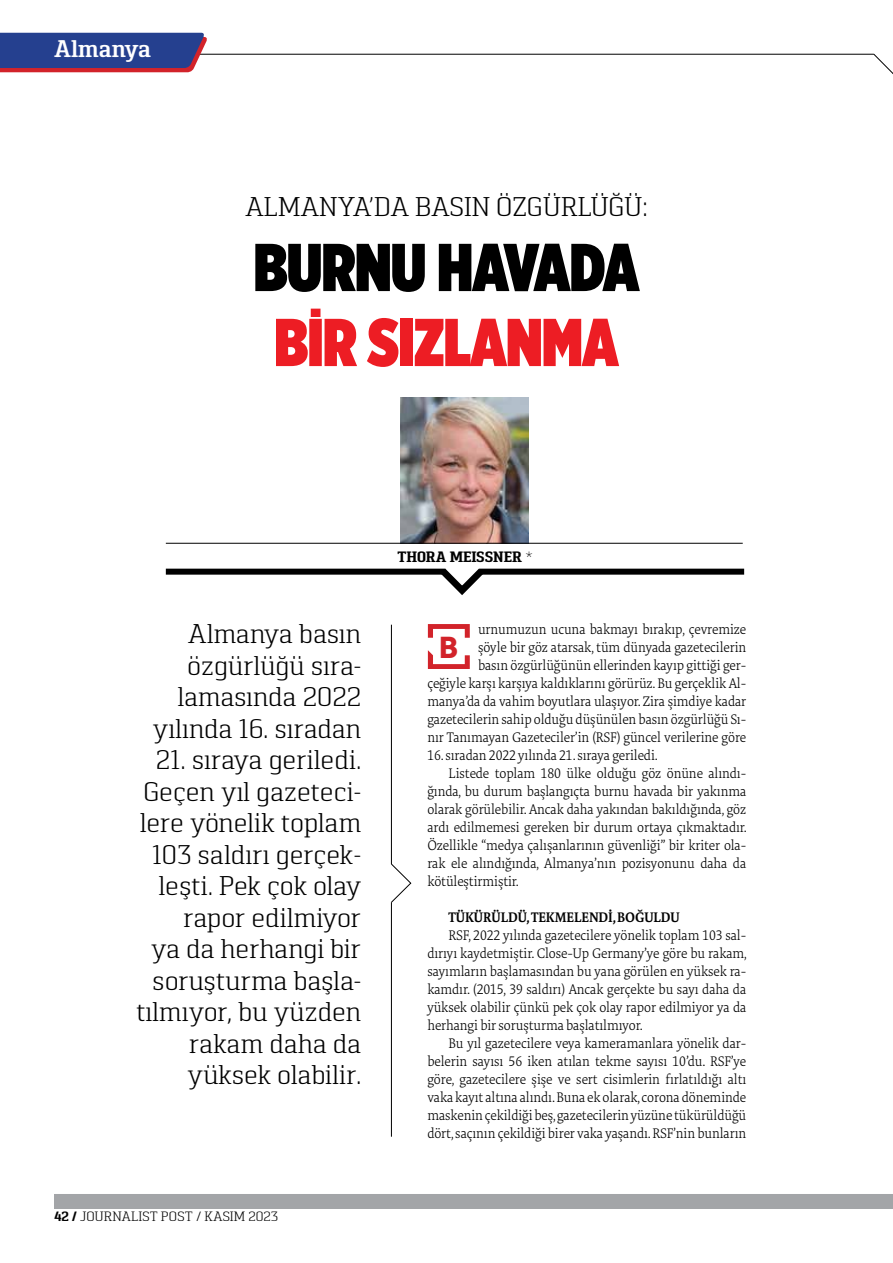
<style>
.page{position:relative;width:893px;height:1263px;background:#fff}
.page>*{position:absolute;margin:0;border:0;box-sizing:border-box;transform-origin:0 0}
.t1{font:900 67.5px "Gotham X Narrow";letter-spacing:-.01em;color:#000;scale:.95 1}
.t2{font:900 67.5px "Gotham X Narrow";letter-spacing:-.01em;color:#ed1d24;scale:.95 1}
.t3{font:30px "billcorporatenarrow super";color:#d2232a}
.t4{font:300 27px/31.5px "Pancetta Serif Pro";letter-spacing:-.015em;color:#000;text-align:right}
.t5{font:600 24px "Pancetta Serif Pro";letter-spacing:-.01em;color:#fff}
.t6{font:700 15px "Pancetta Serif Pro";color:#000}
.t7{font:200 14.25px/18px "Tundra Web Pro";letter-spacing:-.01em;color:#000;text-align:justify;scale:.96 1}
.t8{font:600 14.25px "Tundra Web Pro";letter-spacing:-.01em;color:#000;scale:.96 1}
.t9{font:300 13.5px "Pancetta Serif Pro";color:#000}
.s1{font-weight:200}
.s2{font-weight:700}
</style>
<div class="page">
<hr style="left:54px;top:54px;width:820px;height:1px;background:#000">
<svg style="left:873px;top:54px;width:20px;height:20px"></svg>
<div style="left:54px;top:1194px;width:839px;height:15px;background:#a3a5a8"></div>
<hr style="left:391px;top:902px;width:1px;height:235px;background:#000">
<hr style="left:391px;top:625px;width:1px;height:239px;background:#000">
<svg style="left:391px;top:863px;width:20px;height:40px"></svg>
<svg style="left:428px;top:624px;width:42px;height:45px"></svg>
<img style="left:400px;top:398px;width:128px;height:145px">
<hr style="left:166px;top:543px;width:577px;height:1px;background:#000">
<div style="left:166px;top:569px;width:279px;height:6px;background:#000"></div>
<div style="left:479px;top:569px;width:265px;height:6px;background:#000"></div>
<svg style="left:433px;top:568px;width:58px;height:27px"></svg>
<svg style="left:0;top:33px;width:208px;height:39px;background:#3f4287"></svg>
<h3 class="t5" style="left:54px;top:36px;width:99px">Almanya</h3>
<h3 class="t4" style="left:245px;top:191px;width:404px">ALMANYA’DA BASIN ÖZGÜRLÜĞÜ:</h3>
<h1 class="t1" style="left:254px;top:224px;width:407px">BURNU HAVADA</h1>
<h1 class="t2" style="left:274px;top:299px;width:364px">BIR SIZLANMA</h1>
<p class="t6" style="left:398px;top:548px;width:137px">THORA MEISSNER <span class="s1">*</span></p>
<h3 class="t4" style="left:153px;top:618px;width:210px">Almanya basın özgürlüğü sıra&shy;lamasında 2022 yılında 16. sıradan</h3>
<h3 class="t4" style="left:136px;top:744px;width:227px">21. sıraya geriledi.<br>Geçen yıl gazeteci&shy;lere yönelik toplam<br>103 saldırı gerçek&shy;leşti. Pek çok olay rapor edilmiyor<br>ya da herhangi bir soruşturma başla&shy;tılmıyor, bu yüzden rakam daha da yüksek olabilir.</h3>
<p class="t9" style="left:54px;top:1209px;width:226px"><span class="s2">42 /</span> JOURNALIST POST / KASIM 2023</p>
<p class="t7" style="left:427px;top:620px;width:334px;text-align:right">urnumuzun ucuna bakmayı bırakıp, çevremize<br>şöyle bir göz atarsak, tüm dünyada gazetecilerin<br>basın özgürlüğünün ellerinden kayıp gittiği ger-<br>çeğiyle karşı karşıya kaldıklarını görürüz. Bu gerçeklik Al&shy;manya’da da vahim boyutlara ulaşıyor. Zira şimdiye kadar gazetecilerin sahip olduğu düşünülen basın özgürlüğü Sı&shy;nır Tanımayan Gazeteciler’in (RSF) güncel verilerine göre</p>
<p class="t7" style="left:427px;top:746px;width:242px">16. sıradan 2022 yılında 21. sıraya geriledi.</p>
<p class="t7" style="left:449px;top:764px;width:312px">Listede toplam 180 ülke olduğu göz önüne alındı-</p>
<p class="t7" style="left:427px;top:782px;width:334px">ğında, bu durum başlangıçta burnu havada bir yakınma</p>
<p class="t7" style="left:427px;top:800px;width:334px">olarak görülebilir. Ancak daha yakından bakıldığında, göz</p>
<p class="t7" style="left:427px;top:818px;width:334px">ardı edilmemesi gereken bir durum ortaya çıkmaktadır.</p>
<p class="t7" style="left:427px;top:836px;width:334px">Özellikle “medya çalışanlarının güvenliği” bir kriter ola-</p>
<p class="t7" style="left:427px;top:854px;width:334px">rak ele alındığında, Almanya’nın pozisyonunu daha da</p>
<p class="t7" style="left:427px;top:872px;width:97px">kötüleştirmiştir.</p>
<p class="t8" style="left:449px;top:908px;width:242px">TÜKÜRÜLDÜ, TEKMELENDI, BOĞULDU</p>
<p class="t7" style="left:427px;top:926px;width:334px;text-indent:21px">RSF, 2022 yılında gazetecilere yönelik toplam 103 sal&shy;dırıyı kaydetmiştir. Close-Up Germany’ye göre bu rakam, sayımların başlamasından bu yana görülen en yüksek ra&shy;kamdır. (2015, 39 saldırı) Ancak gerçekte bu sayı daha da yüksek olabilir çünkü pek çok olay rapor edilmiyor ya da herhangi bir soruşturma başlatılmıyor.</p>
<p class="t7" style="left:427px;top:1034px;width:334px;text-indent:21px">Bu yıl gazetecilere veya kameramanlara yönelik dar&shy;belerin sayısı 56 iken atılan tekme sayısı 10’du. RSF’ye göre, gazetecilere şişe ve sert cisimlerin fırlatıldığı altı vaka kayıt altına alındı. Buna ek olarak, corona döneminde maskenin çekildiği beş, gazetecilerin yüzüne tükürüldüğü dört, saçının çekildiği birer vaka yaşandı. RSF’nin bunların</p>
<h2 class="t3" style="left:440px;top:626px;width:20px">B</h2>
</div>
